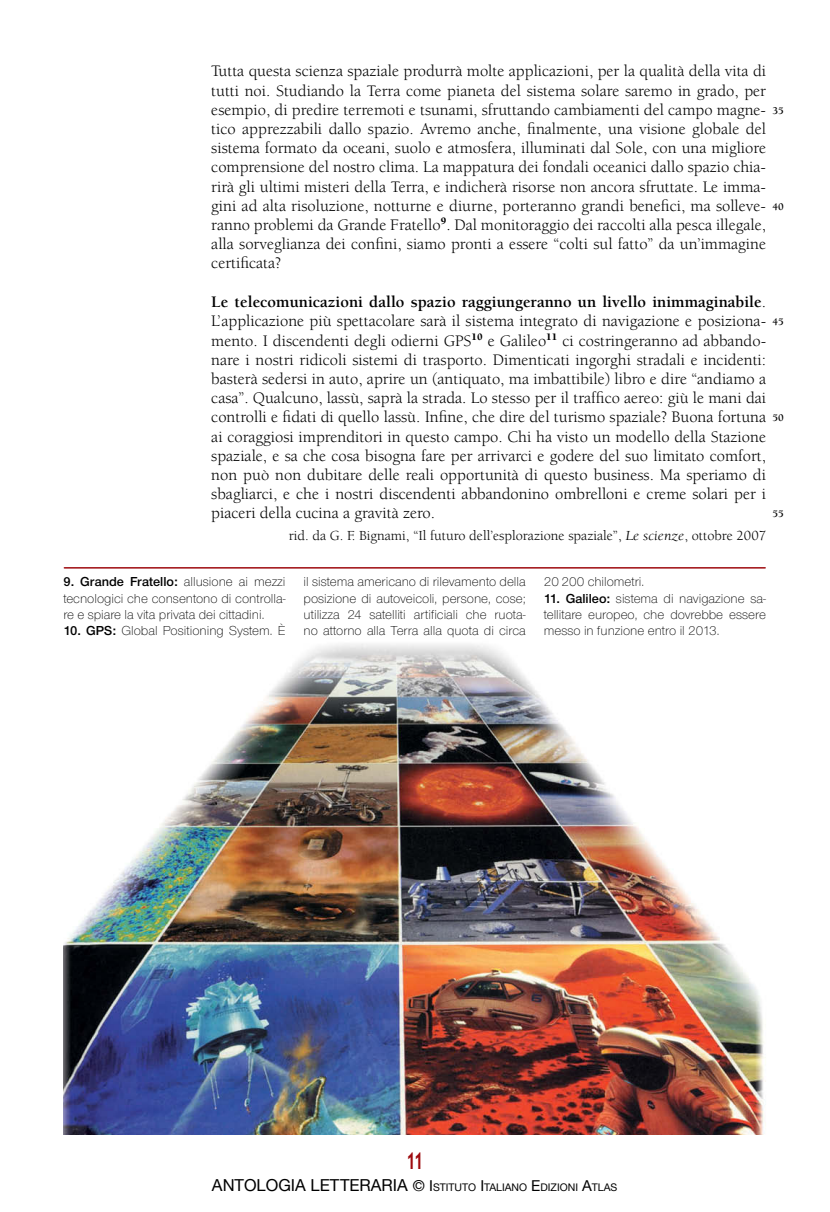
<style>
.page{position:relative;width:830px;height:1212px;background:#fff}
.page>*{position:absolute;margin:0;border:0;box-sizing:border-box;transform-origin:0 0}
.t1{font:700 23.1px "Trebuchet MS";color:#9e0b0f;scale:.71 1}
.t2{font:16.5px/19.2px "Berkeley";color:#000;text-align:justify}
.t3{font:14.25px "Berkeley";color:#000}
.t4{font:13.5px/16.2px "Nimbus San Nov T Ligh";color:#000;text-align:justify}
.t5{font:600 13.5px "Nimbus San Nov T";color:#000}
.t6{font:10.5px "Helvetica Neue";color:#000}
.t7{font:700 10.5px "Berkeley";color:#000}
.s1{font-weight:700}
.s2{font-style:italic}
.s3{font-family:"Nimbus San Nov T Ligh";font-weight:400}
.s4{font-family:"Nimbus San Nov T";font-weight:600}
.s5{font-size:16.5px}
.s6{font-size:15px}
</style>
<div class="page">
<img style="left:63px;top:643px;width:703px;height:491px">
<hr style="left:64px;top:567px;width:700px;height:2px;background:#9e0b0f">
<p class="t2" style="left:211px;top:62px;width:556px">Tutta questa scienza spaziale produrrà molte applicazioni, per la qualità della vita di tutti noi. Studiando la Terra come pianeta del sistema solare saremo in grado, per esempio, di predire terremoti e tsunami, sfruttando cambiamenti del campo magne&shy;tico apprezzabili dallo spazio. Avremo anche, finalmente, una visione globale del sistema formato da oceani, suolo e atmosfera, illuminati dal Sole, con una migliore comprensione del nostro clima. La mappatura dei fondali oceanici dallo spazio chia&shy;rirà gli ultimi misteri della Terra, e indicherà risorse non ancora sfruttate. Le imma&shy;gini ad alta risoluzione, notturne e diurne, porteranno grandi benefici, ma solleve&shy;ranno problemi da Grande Fratello<sup>9</sup>. Dal monitoraggio dei raccolti alla pesca illegale, alla sorveglianza dei confini, siamo pronti a essere “colti sul fatto” da un’immagine certificata?</p>
<p class="t2" style="left:211px;top:293px;width:556px"><span class="s1">Le telecomunicazioni dallo spazio raggiungeranno un livello inimmaginabile</span>.<br>L’applicazione più spettacolare sarà il sistema integrato di navigazione e posiziona&shy;mento. I discendenti degli odierni GPS<sup>10</sup> e Galileo<sup>11</sup> ci costringeranno ad abbando&shy;nare i nostri ridicoli sistemi di trasporto. Dimenticati ingorghi stradali e incidenti: basterà sedersi in auto, aprire un (antiquato, ma imbattibile) libro e dire “andiamo a casa”. Qualcuno, lassù, saprà la strada. Lo stesso per il traffico aereo: giù le mani dai controlli e fidati di quello lassù. Infine, che dire del turismo spaziale? Buona fortuna ai coraggiosi imprenditori in questo campo. Chi ha visto un modello della Stazione spaziale, e sa che cosa bisogna fare per arrivarci e godere del suo limitato comfort, non può non dubitare delle reali opportunità di questo business. Ma speriamo di sbagliarci, e che i nostri discendenti abbandonino ombrelloni e creme solari per i piaceri della cucina a gravità zero.</p>
<p class="t3" style="left:288px;top:528px;width:478px">rid. da G. F. Bignami, “Il futuro dell’esplorazione spaziale”, <span class="s2">Le scienze</span>, ottobre 2007</p>
<p class="t7" style="left:772px;top:105px;width:13px">35</p>
<p class="t7" style="left:772px;top:201px;width:13px">40</p>
<p class="t7" style="left:772px;top:316px;width:13px">45</p>
<p class="t7" style="left:772px;top:412px;width:13px">50</p>
<p class="t7" style="left:772px;top:508px;width:13px">55</p>
<p class="t5" style="left:63px;top:574px;width:223px">9. Grande Fratello: <span class="s3">allusione ai mezzi</span></p>
<p class="t4" style="left:63px;top:590px;width:223px">tecnologici che consentono di controlla&shy;re e spiare la vita privata dei cittadini.</p>
<p class="t4" style="left:63px;top:622px;width:223px"><span class="s4">10. GPS:</span> Global Positioning System. È</p>
<p class="t4" style="left:303px;top:574px;width:223px">il sistema americano di rilevamento della posizione di autoveicoli, persone, cose; utilizza 24 satelliti artificiali che ruota&shy;no attorno alla Terra alla quota di circa</p>
<p class="t4" style="left:543px;top:574px;width:102px">20 200 chilometri.</p>
<p class="t4" style="left:543px;top:590px;width:223px"><span class="s4">11. Galileo:</span> sistema di navigazione sa&shy;tellitare europeo, che dovrebbe essere messo in funzione entro il 2013.</p>
<h1 class="t1" style="left:406px;top:1146px;width:26px">11</h1>
<p class="t6" style="left:212px;top:1180px;width:407px"><span class="s5">ANTOLOGIA LETTERARIA</span> <span class="s6">©</span> <span class="s6">I</span>STITUTO <span class="s6">I</span>TALIANO <span class="s6">E</span>DIZI ONI <span class="s6">A</span>TLAS</p>
</div>
